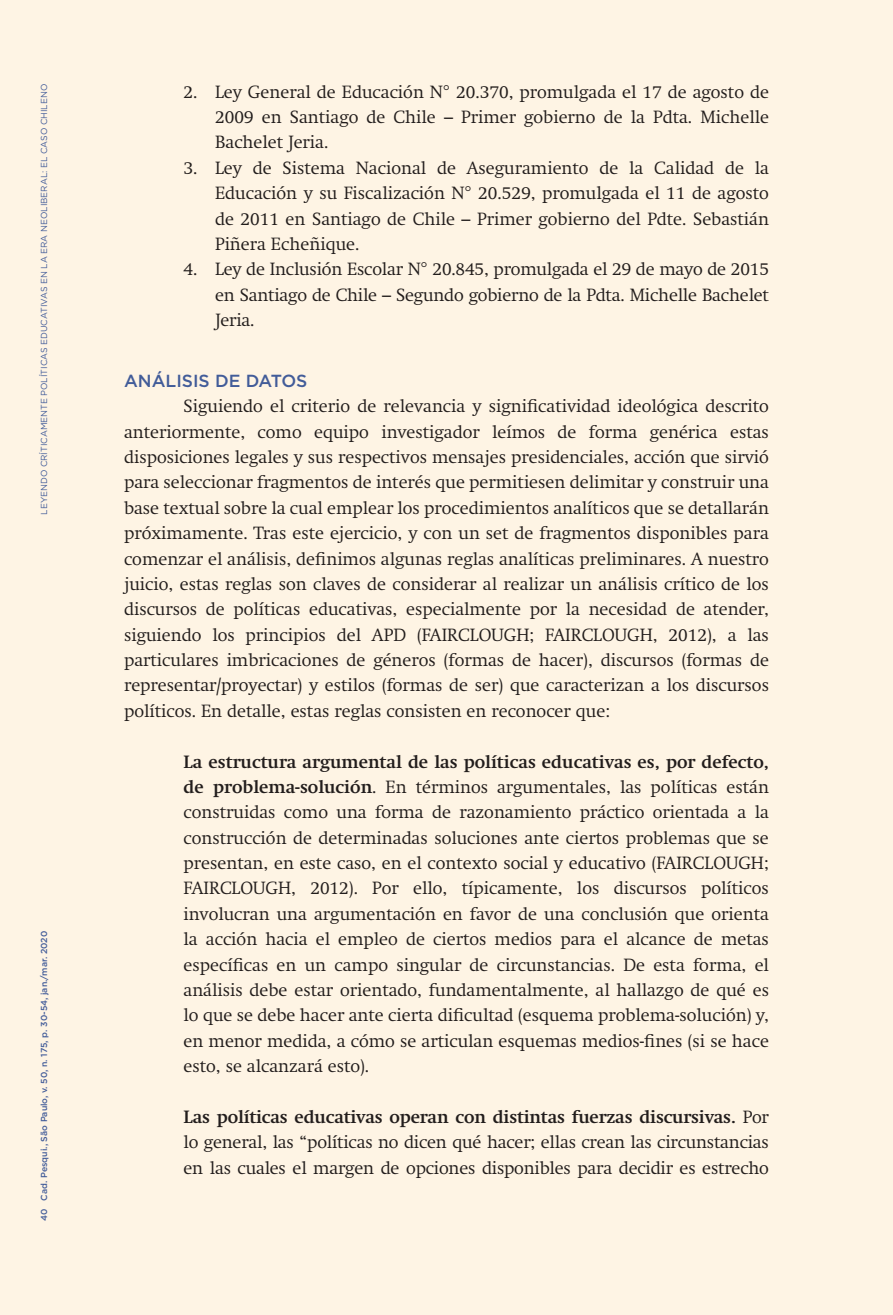
<style>
.page{position:relative;width:893px;height:1315px;background:#fef4e4}
.page>*{position:absolute;margin:0;border:0;box-sizing:border-box;transform-origin:0 0}
.CorpoRecuo{font:300 17.5px/25.4px "Swift";color:#231f20;text-align:justify}
.Subtitulo2{font:500 17.5px "Gotham HTF";color:#4361ac}
.t1{font:8.75px "Gotham HTF";color:#4361ac}
.t2{font:500 8.75px "Gotham HTF";color:#4361ac}
.s1{font-weight:700}
</style>
<div class="page">
<p class="t1" style="left:39px;top:514px;width:432px;rotate:-90deg">LEYENDO CRÍTICAMENTE POLÍTICAS EDUCATIVAS EN LA ERA NEOLIBERAL: EL CASO CHILENO</p>
<p class="t2" style="left:39px;top:1220px;width:291px;rotate:-90deg">40 Cad. Pesqui., São Paulo, v. 50, n. 175, p. 30-54, jan./mar. 2020</p>
<p class="CorpoRecuo" style="left:215px;top:79px;width:555px;text-indent:-32px">2. Ley General de Educación N° 20.370, promulgada el 17 de agosto de 2009 en Santiago de Chile – Primer gobierno de la Pdta. Michelle Bachelet Jeria.</p>
<p class="CorpoRecuo" style="left:215px;top:155px;width:555px;text-indent:-32px">3. Ley de Sistema Nacional de Aseguramiento de la Calidad de la Educación y su Fiscalización N° 20.529, promulgada el 11 de agosto de 2011 en Santiago de Chile – Primer gobierno del Pdte. Sebastián Piñera Echeñique.</p>
<p class="CorpoRecuo" style="left:215px;top:257px;width:555px;text-indent:-32px">4. Ley de Inclusión Escolar N° 20.845, promulgada el 29 de mayo de 2015 en Santiago de Chile – Segundo gobierno de la Pdta. Michelle Bachelet Jeria.</p>
<p class="Subtitulo2" style="left:124px;top:371px;width:185px">ANÁLISIS DE DATOS</p>
<p class="CorpoRecuo" style="left:124px;top:393px;width:646px;text-indent:60px">Siguiendo el criterio de relevancia y significatividad ideológica descrito anteriormente, como equipo investigador leímos de forma genérica estas disposiciones legales y sus respectivos mensajes presidenciales, acción que sirvió para seleccionar fragmentos de interés que permitiesen delimitar y construir una base textual sobre la cual emplear los procedimientos analíticos que se detallarán próximamente. Tras este ejercicio, y con un set de fragmentos disponibles para comenzar el análisis, definimos algunas reglas analíticas preliminares. A nuestro juicio, estas reglas son claves de considerar al realizar un análisis crítico de los discursos de políticas educativas, especialmente por la necesidad de atender, siguiendo los principios del APD (FAIRCLOUGH; FAIRCLOUGH, 2012), a las particulares imbricaciones de géneros (formas de hacer), discursos (formas de representar/proyectar) y estilos (formas de ser) que caracterizan a los discursos políticos. En detalle, estas reglas consisten en reconocer que:</p>
<p class="CorpoRecuo" style="left:184px;top:749px;width:587px"><span class="s1">La estructura argumental de las políticas educativas es, por defecto, de problema-solución</span>. En términos argumentales, las políticas están construidas como una forma de razonamiento práctico orientada a la construcción de determinadas soluciones ante ciertos problemas que se presentan, en este caso, en el contexto social y educativo (FAIRCLOUGH; FAIRCLOUGH, 2012). Por ello, típicamente, los discursos políticos involucran una argumentación en favor de una conclusión que orienta la acción hacia el empleo de ciertos medios para el alcance de metas específicas en un campo singular de circunstancias. De esta forma, el análisis debe estar orientado, fundamentalmente, al hallazgo de qué es lo que se debe hacer ante cierta dificultad (esquema problema-solución) y, en menor medida, a cómo se articulan esquemas medios-fines (si se hace esto, se alcanzará esto).</p>
<p class="CorpoRecuo" style="left:184px;top:1104px;width:587px"><span class="s1">Las políticas educativas operan con distintas fuerzas discursivas.</span> Por lo general, las “políticas no dicen qué hacer; ellas crean las circunstancias en las cuales el margen de opciones disponibles para decidir es estrecho</p>
</div>
